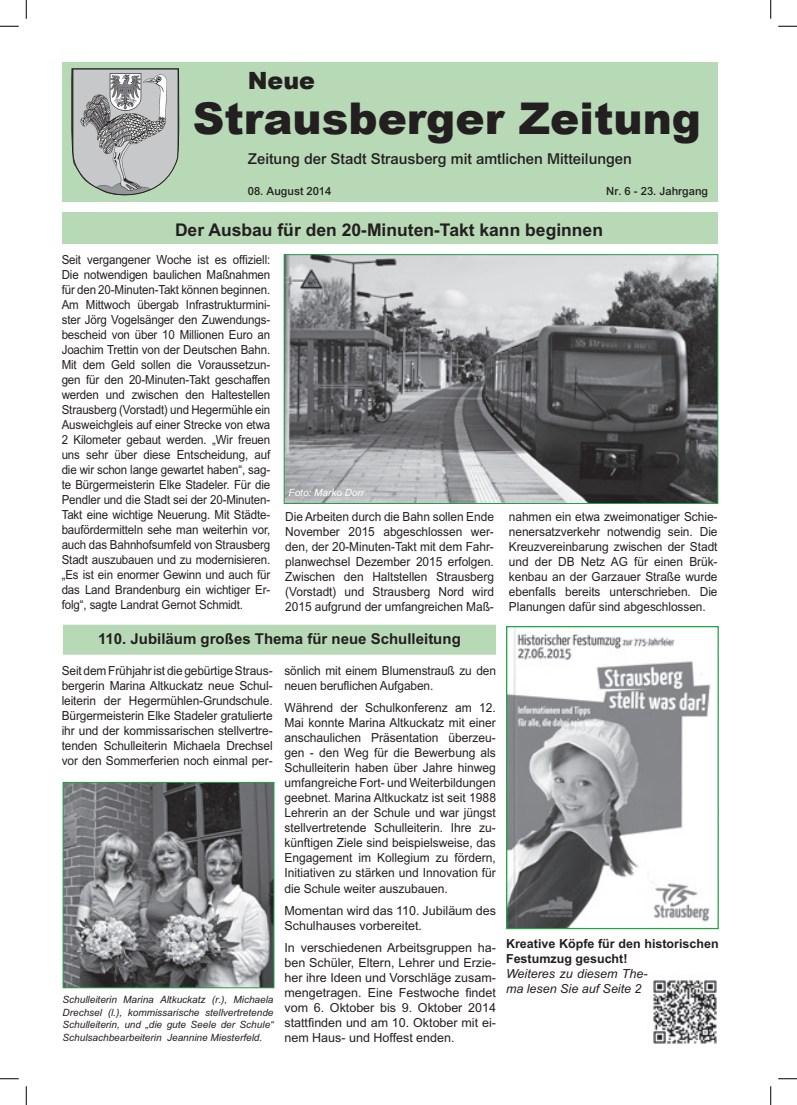
<style>
.page{position:relative;width:797px;height:1105px;background:#fff}
.page>*{position:absolute;margin:0;border:0;box-sizing:border-box;transform-origin:0 0}
.t1{font:900 43.75px "Arial";color:#231f20}
.t2{font:900 23.75px "Arial";color:#231f20}
.t3{font:700 17.5px "Arial";color:#231f20}
.t4{font:500 15px "Arial";color:#231f20}
.t5{font:700 15px "Arial";color:#231f20}
.t6{font:12.5px/15px "Arial";letter-spacing:-.005em;color:#231f20;text-align:justify;scale:.92 1}
.t7{font:12.5px/15px "Arial";letter-spacing:-.005em;color:#231f20;text-align:justify;scale:.95 1}
.t8{font:12.5px/15px "Arial";letter-spacing:-.005em;color:#231f20;text-align:justify;scale:.96 1}
.t9{font:12.5px/15px "Arial";letter-spacing:-.005em;color:#231f20}
.t10{font:700 12.5px/15px "Arial";color:#231f20}
.t11{font:italic 12.5px/15px "Arial";color:#231f20}
.t12{font:500 11.25px "Arial";color:#231f20}
.t13{font:italic 10px/12.5px "Arial";color:#231f20;text-align:justify}
.t14{font:italic 10px "Arial";color:#fff}
</style>
<div class="page">
<div style="left:62px;top:62px;width:655px;height:140px;background:#b8d9b6"></div>
<svg style="left:71px;top:68px;width:109px;height:128px;background:#adb0ae"></svg>
<img style="left:653px;top:980px;width:64px;height:64px">
<div style="left:62px;top:212px;width:655px;height:32px;background:#b8d9b6"></div>
<div style="left:63px;top:625px;width:433px;height:30px;background:#b8d9b6"></div>
<img style="left:286px;top:256px;width:430px;height:246px">
<div style="left:284px;top:254px;width:434px;height:250px;border:1px solid #1fa245"></div>
<img style="left:65px;top:784px;width:207px;height:202px">
<div style="left:63px;top:782px;width:211px;height:206px;border:1px solid #1fa245"></div>
<img style="left:508px;top:628px;width:203px;height:299px">
<div style="left:506px;top:626px;width:212px;height:303px;border:1px solid #1fa245"></div>
<svg style="left:0;top:25px;width:19px;height:2px"></svg>
<svg style="left:778px;top:25px;width:19px;height:2px"></svg>
<svg style="left:0;top:1078px;width:19px;height:1px"></svg>
<svg style="left:778px;top:1078px;width:19px;height:1px"></svg>
<svg style="left:25px;top:0;width:2px;height:19px"></svg>
<svg style="left:25px;top:1086px;width:2px;height:19px"></svg>
<svg style="left:770px;top:0;width:1px;height:19px"></svg>
<svg style="left:770px;top:1086px;width:1px;height:19px"></svg>
<h2 class="t2" style="left:248px;top:68px;width:69px">Neue</h2>
<h1 class="t1" style="left:193px;top:94px;width:509px">Strausberger Zeitung</h1>
<p class="t4" style="left:248px;top:150px;width:385px">Zeitung der Stadt Strausberg mit amtlichen Mitteilungen</p>
<p class="t12" style="left:248px;top:184px;width:85px">08. August 2014</p>
<p class="t12" style="left:606px;top:184px;width:103px">Nr. 6 - 23. Jahrgang</p>
<h3 class="t3" style="left:175px;top:219px;width:429px">Der Ausbau für den 20-Minuten-Takt kann beginnen</h3>
<p class="t6" style="left:62px;top:252px;width:228px">Seit vergangener Woche ist es offiziell:<br>Die notwendigen baulichen Maßnahmen für den 20-Minuten-Takt können beginnen.<br>Am Mittwoch übergab Infrastrukturmini&shy;ster Jörg Vogelsänger den Zuwendungs&shy;bescheid von über 10 Millionen Euro an Joachim Trettin von der Deutschen Bahn.<br>Mit dem Geld sollen die Voraussetzun&shy;gen für den 20-Minuten-Takt geschaffen werden und zwischen den Haltestellen Strausberg (Vorstadt) und Hegermühle ein Ausweichgleis auf einer Strecke von etwa 2 Kilometer gebaut werden. „Wir freuen uns sehr über diese Entscheidung, auf die wir schon lange gewartet haben“, sag&shy;te Bürgermeisterin Elke Stadeler. Für die Pendler und die Stadt sei der 20-Minuten-Takt eine wichtige Neuerung. Mit Städte&shy;baufördermitteln sehe man weiterhin vor, auch das Bahnhofsumfeld von Strausberg Stadt auszubauen und zu modernisieren. „Es ist ein enormer Gewinn und auch für das Land Brandenburg ein wichtiger Er&shy;folg“, sagte Landrat Gernot Schmidt.</p>
<p class="t14" style="left:288px;top:486px;width:77px">Foto: Marko Dorr</p>
<p class="t7" style="left:285px;top:509px;width:221px">Die Arbeiten durch die Bahn sollen Ende November 2015 abgeschlossen wer&shy;den, der 20-Minuten-Takt mit dem Fahr&shy;planwechsel Dezember 2015 erfolgen.<br>Zwischen den Haltstellen Strausberg (Vorstadt) und Strausberg Nord wird 2015 aufgrund der umfangreichen Maß-</p>
<p class="t7" style="left:509px;top:509px;width:221px">nahmen ein etwa zweimonatiger Schie&shy;nenersatzverkehr notwendig sein. Die Kreuzvereinbarung zwischen der Stadt und der DB Netz AG für einen Brüc&shy;kenbau an der Garzauer Straße wurde ebenfalls bereits unterschrieben. Die Planungen dafür sind abgeschlossen.</p>
<p class="t5" style="left:98px;top:630px;width:364px">110. Jubiläum großes Thema für neue Schulleitung</p>
<p class="t7" style="left:62px;top:663px;width:223px">Seit dem Frühjahr ist die gebürtige Straus&shy;bergerin Marina Altkuckatz neue Schul&shy;leiterin der Hegermühlen-Grundschule.<br>Bürgermeisterin Elke Stadeler gratulierte ihr und der kommissarischen stellvertre&shy;tenden Schulleiterin Michaela Drechsel vor den Sommerferien noch einmal per-</p>
<p class="t7" style="left:284px;top:663px;width:224px">sönlich mit einem Blumenstrauß zu den neuen beruflichen Aufgaben.</p>
<p class="t8" style="left:284px;top:700px;width:222px">Während der Schulkonferenz am 12.<br>Mai konnte Marina Altkuckatz mit einer anschaulichen Präsentation überzeu&shy;gen - den Weg für die Bewerbung als Schulleiterin haben über Jahre hinweg umfangreiche Fort- und Weiterbildungen geebnet. Marina Altkuckatz ist seit 1988<br>Lehrerin an der Schule und war jüngst stellvertretende Schulleiterin. Ihre zu&shy;künftigen Ziele sind beispielsweise, das Engagement im Kollegium zu fördern, Initiativen zu stärken und Innovation für die Schule weiter auszubauen.</p>
<p class="t9" style="left:284px;top:903px;width:213px">Momentan wird das 110. Jubiläum des<br>Schulhauses vorbereitet.</p>
<p class="t9" style="left:284px;top:940px;width:213px;text-align:justify">In verschiedenen Arbeitsgruppen ha&shy;ben Schüler, Eltern, Lehrer und Erzie&shy;her ihre Ideen und Vorschläge zusam&shy;mengetragen. Eine Festwoche findet vom 6. Oktober bis 9. Oktober 2014 stattfinden und am 10. Oktober mit ei&shy;nem Haus- und Hoffest enden.</p>
<p class="t10" style="left:506px;top:936px;width:214px">Kreative Köpfe für den historischen<br>Festumzug gesucht!</p>
<p class="t11" style="left:506px;top:966px;width:143px">Weiteres zu diesem The&shy;ma lesen Sie auf Seite 2</p>
<p class="t13" style="left:63px;top:993px;width:212px">Schulleiterin Marina Altkuckatz (r.), Michaela Drechsel (l.), kommissarische stellvertretende Schulleiterin, und „die gute Seele der Schule“ Schulsachbearbeiterin Jeannine Miesterfeld.</p>
</div>
